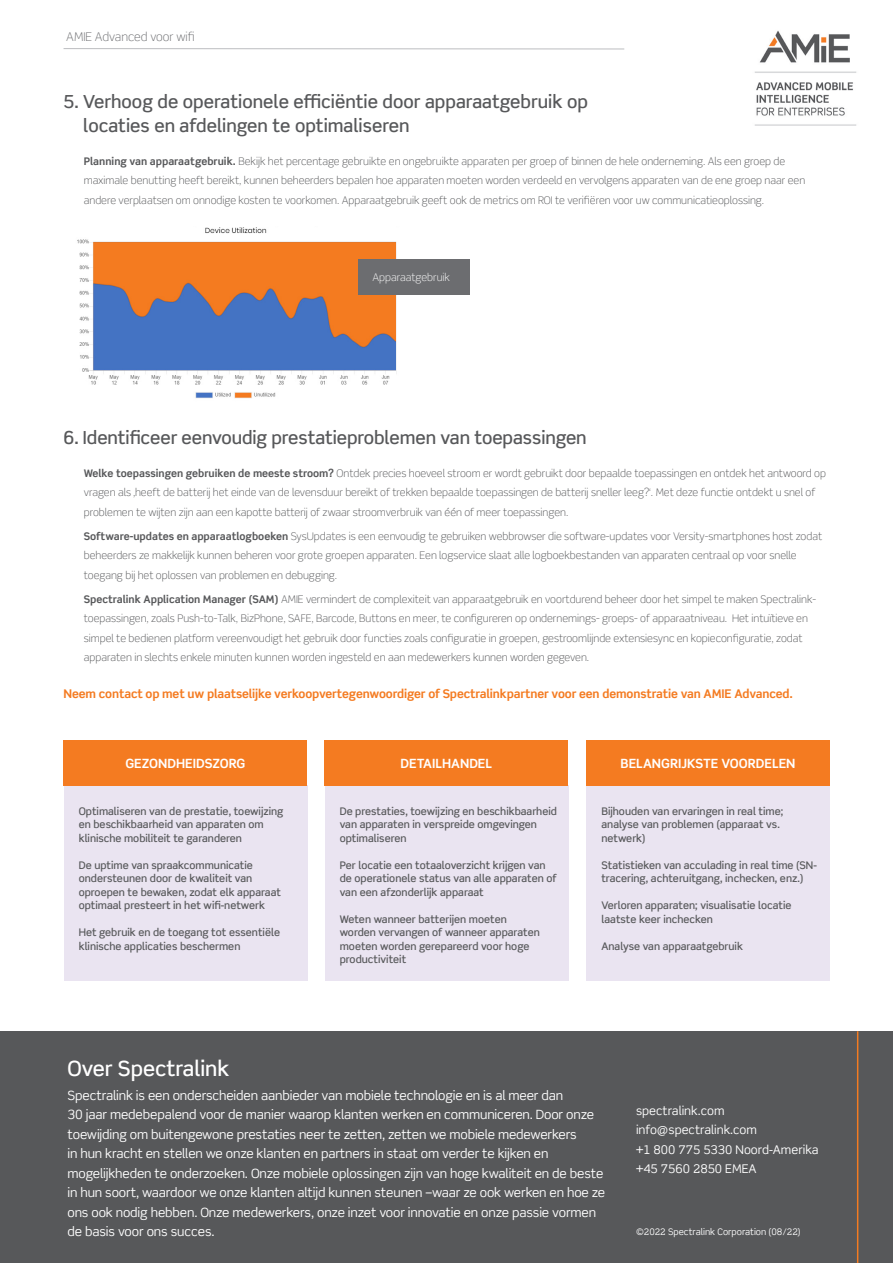
<style>
.page{position:relative;width:893px;height:1263px;background:#fff}
.page>*{position:absolute;margin:0;border:0;box-sizing:border-box;transform-origin:0 0}
.t1{font:500 21px "Scene Std";color:#fff}
.Body{font:500 18px/24px "Scene Std";color:#57585a}
.t2{font:12.75px/19.5px "Scene Std";letter-spacing:-.01em;color:#fff}
.Body-2{font:700 12.75px "Scene Std";color:#fff}
.Body-3{font:700 12px "Scene Std";letter-spacing:-.01em;color:#f47b21}
.t3{font:12px/19.5px "Scene Std";color:#fff}
.t4{font:300 12px "Scene Std";color:#6c6d70}
.Bullets{font:300 10.5px/19.5px "Scene Std";color:#57585a}
.Body-4{font:500 10.5px/13.5px "Scene Std";color:#57585a}
.Bullets-2{font:300 10.5px "Scene Std";color:#fff}
.t5{font:9px "Scene Std";color:#fff}
.s1{font-weight:700}
</style>
<div class="page">
<hr style="left:64px;top:48px;width:560px;height:1px;background:#bcbdc0">
<div style="left:0;top:1031px;width:893px;height:232px;background:#57585a"></div>
<hr style="left:857px;top:1031px;width:1px;height:232px;background:#f47b21">
<img style="left:754px;top:30px;width:103px;height:96px">
<img style="left:77px;top:227px;width:328px;height:171px">
<div style="left:64px;top:785px;width:243px;height:195px;background:#eae4f1"></div>
<div style="left:325px;top:785px;width:243px;height:195px;background:#eae4f1"></div>
<div style="left:587px;top:785px;width:243px;height:195px;background:#eae4f1"></div>
<div style="left:64px;top:740px;width:243px;height:46px;background:#f47b21"></div>
<div style="left:325px;top:740px;width:243px;height:46px;background:#f47b21"></div>
<div style="left:586px;top:740px;width:244px;height:46px;background:#f47b21"></div>
<div style="left:359px;top:259px;width:111px;height:35px;background:#6c6d70"></div>
<p class="t4" style="left:66px;top:29px;width:130px">AMIE Advanced voor wifi</p>
<p class="Body" style="left:83px;top:89px;width:506px;text-indent:-20px">5. Verhoog de operationele efficiëntie door apparaatgebruik op locaties en afdelingen te optimaliseren</p>
<p class="Bullets" style="left:84px;top:151px;width:723px"><span class="s1">Planning van apparaatgebruik.</span> Bekijk het percentage gebruikte en ongebruikte apparaten per groep of binnen de hele onderneming. Als een groep de maximale benutting heeft bereikt, kunnen beheerders bepalen hoe apparaten moeten worden verdeeld en vervolgens apparaten van de ene groep naar een andere verplaatsen om onnodige kosten te voorkomen. Apparaatgebruik geeft ook de metrics om ROI te verifiëren voor uw communicatieoplossing.</p>
<p class="Bullets-2" style="left:372px;top:271px;width:79px">Apparaatgebruik</p>
<p class="Body" style="left:64px;top:425px;width:525px">6. Identificeer eenvoudig prestatieproblemen van toepassingen</p>
<p class="Bullets" style="left:84px;top:463px;width:744px"><span class="s1">Welke toepassingen gebruiken de meeste stroom?</span> Ontdek precies hoeveel stroom er wordt gebruikt door bepaalde toepassingen en ontdek het antwoord op vragen als ‚heeft de batterij het einde van de levensduur bereikt of trekken bepaalde toepassingen de batterij sneller leeg?‘. Met deze functie ontdekt u snel of problemen te wijten zijn aan een kapotte batterij of zwaar stroomverbruik van één of meer toepassingen.</p>
<p class="Bullets" style="left:84px;top:526px;width:740px"><span class="s1">Software-updates en apparaatlogboeken</span> SysUpdates is een eenvoudig te gebruiken webbrowser die software-updates voor Versity-smartphones host zodat beheerders ze makkelijk kunnen beheren voor grote groepen apparaten. Een logservice slaat alle logboekbestanden van apparaten centraal op voor snelle toegang bij het oplossen van problemen en debugging.</p>
<p class="Bullets" style="left:84px;top:589px;width:734px"><span class="s1">Spectralink Application Manager (SAM)</span> AMIE vermindert de complexiteit van apparaatgebruik en voortdurend beheer door het simpel te maken Spectralink&shy;toepassingen, zoals Push-to-Talk, BizPhone, SAFE, Barcode, Buttons en meer, te configureren op ondernemings- groeps- of apparaatniveau. Het intuïtieve en simpel te bedienen platform vereenvoudigt het gebruik door functies zoals configuratie in groepen, gestroomlijnde extensiesync en kopieconfiguratie, zodat apparaten in slechts enkele minuten kunnen worden ingesteld en aan medewerkers kunnen worden gegeven.</p>
<p class="Body-3" style="left:64px;top:686px;width:731px">Neem contact op met uw plaatselijke verkoopvertegenwoordiger of Spectralinkpartner voor een demonstratie van AMIE Advanced.</p>
<p class="Body-2" style="left:125px;top:756px;width:122px">GEZONDHEIDSZORG</p>
<p class="Body-2" style="left:401px;top:756px;width:93px">DETAILHANDEL</p>
<p class="Body-2" style="left:621px;top:756px;width:176px">BELANGRIJKSTE VOORDELEN</p>
<p class="Body-4" style="left:79px;top:804px;width:206px">Optimaliseren van de prestatie, toewijzing en beschikbaarheid van apparaten om klinische mobiliteit te garanderen</p>
<p class="Body-4" style="left:79px;top:858px;width:204px">De uptime van spraakcommunicatie ondersteunen door de kwaliteit van oproepen te bewaken, zodat elk apparaat optimaal presteert in het wifi-netwerk</p>
<p class="Body-4" style="left:79px;top:926px;width:203px">Het gebruik en de toegang tot essentiële klinische applicaties beschermen</p>
<p class="Body-4" style="left:340px;top:804px;width:219px">De prestaties, toewijzing en beschikbaarheid van apparaten in verspreide omgevingen optimaliseren</p>
<p class="Body-4" style="left:340px;top:858px;width:218px">Per locatie een totaaloverzicht krijgen van de operationele status van alle apparaten of van een afzonderlijk apparaat</p>
<p class="Body-4" style="left:340px;top:912px;width:202px">Weten wanneer batterijen moeten worden vervangen of wanneer apparaten moeten worden gerepareerd voor hoge productiviteit</p>
<p class="Body-4" style="left:601px;top:804px;width:183px">Bijhouden van ervaringen in real time; analyse van problemen (apparaat vs. netwerk)</p>
<p class="Body-4" style="left:601px;top:858px;width:217px">Statistieken van acculading in real time (SN&shy;tracering, achteruitgang, inchecken, enz.)</p>
<p class="Body-4" style="left:601px;top:899px;width:192px">Verloren apparaten; visualisatie locatie laatste keer inchecken</p>
<p class="Body-4" style="left:601px;top:939px;width:143px">Analyse van apparaatgebruik</p>
<h1 class="t1" style="left:68px;top:1055px;width:163px">Over Spectralink</h1>
<p class="t2" style="left:68px;top:1085px;width:539px">Spectralink is een onderscheiden aanbieder van mobiele technologie en is al meer dan<br>30 jaar medebepalend voor de manier waarop klanten werken en communiceren. Door onze toewijding om buitengewone prestaties neer te zetten, zetten we mobiele medewerkers<br>in hun kracht en stellen we onze klanten en partners in staat om verder te kijken en mogelijkheden te onderzoeken. Onze mobiele oplossingen zijn van hoge kwaliteit en de beste in hun soort, waardoor we onze klanten altijd kunnen steunen –waar ze ook werken en hoe ze ons ook nodig hebben. Onze medewerkers, onze inzet voor innovatie en onze passie vormen de basis voor ons succes.</p>
<p class="t3" style="left:636px;top:1100px;width:184px">spectralink.com info@spectralink.com<br>+1 800 775 5330 Noord-Amerika +45 7560 2850 EMEA</p>
<p class="t5" style="left:636px;top:1226px;width:166px">©2022 Spectralink Corporation (08/22)</p>
</div>
